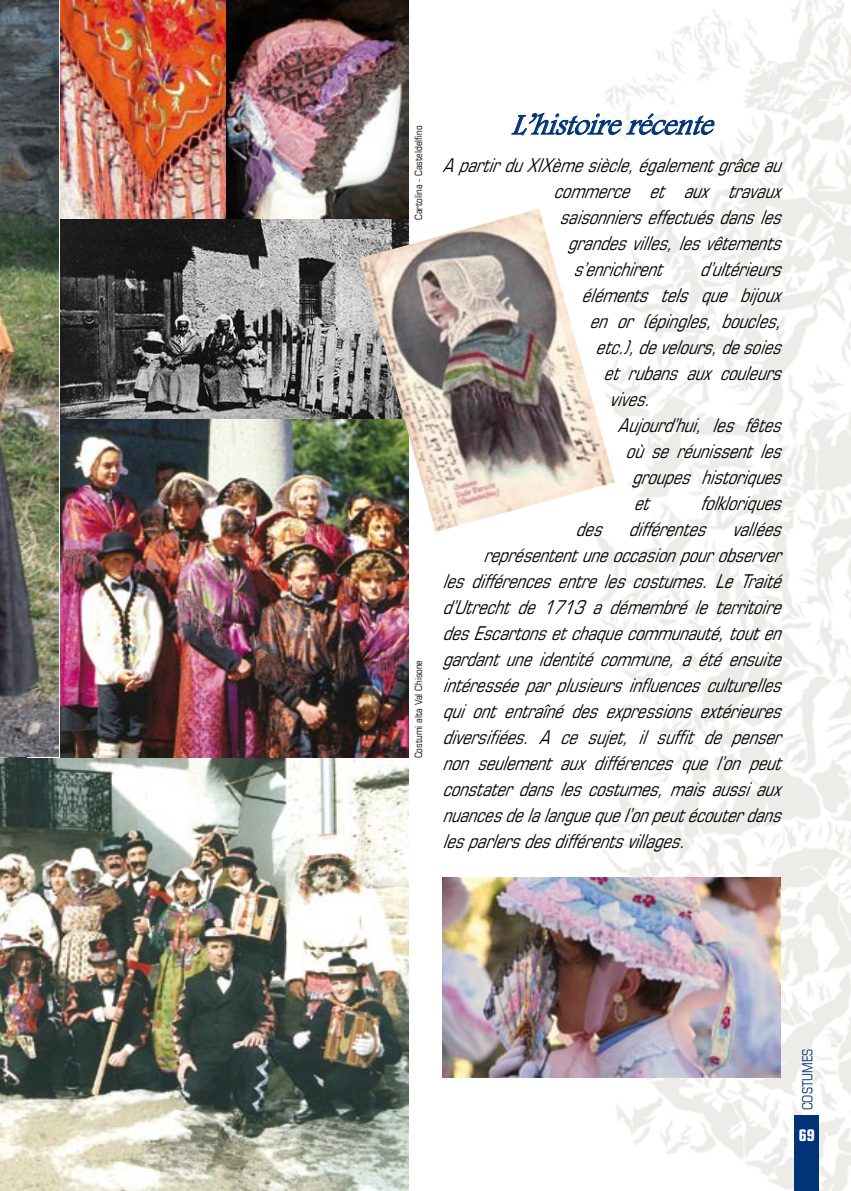
<style>
.page{position:relative;width:851px;height:1191px;background:#fff}
.page>*{position:absolute;margin:0;border:0;box-sizing:border-box;transform-origin:0 0}
.t1{font:italic 30px "Footlight MT Light";color:#003476;scale:.95 1}
.t2{font:italic condensed 19px "Eurostile";color:#000;scale:.95 1}
.t3{font:700 condensed 16px "Eurostile";color:#fff}
.t4{font:condensed 14px "Eurostile";color:#003476;scale:.95 1}
.t5{font:condensed 10px "Eurostile";color:#000}
</style>
<div class="page">
<img style="left:548px;top:0;width:302px;height:1191px">
<div style="left:794px;top:1115px;width:24px;height:76px;background:#003476"></div>
<svg style="left:511px;top:112px;width:203px;height:24px"></svg>
<img style="left:0;top:0;width:58px;height:757px">
<img style="left:0;top:758px;width:408px;height:433px">
<img style="left:60px;top:0;width:348px;height:758px">
<img style="left:360px;top:208px;width:255px;height:324px">
<img style="left:442px;top:878px;width:338px;height:199px">
<p class="t5" style="left:412px;top:220px;width:96px;rotate:-90deg">Cartolina - Casteldelfino</p>
<p class="t5" style="left:412px;top:758px;width:100px;rotate:-90deg">Costumi alta Val Chisone</p>
<h1 class="t1" style="left:511px;top:107px;width:225px">L’histoirerécente</h1>
<p class="t2" style="left:442px;top:154px;width:365px">ApartirduXIXèmesiècle,égalementgrâceau</p>
<p class="t2" style="left:553px;top:180px;width:248px">commerce et aux travaux</p>
<p class="t2" style="left:559px;top:206px;width:242px">saisonnierseffectuésdansles</p>
<p class="t2" style="left:567px;top:232px;width:233px">grandesvilles,lesvêtements</p>
<p class="t2" style="left:573px;top:258px;width:103px">s’enrichirent</p>
<p class="t2" style="left:699px;top:258px;width:94px">d’ultérieurs</p>
<p class="t2" style="left:581px;top:284px;width:219px">éléments tels que bijoux</p>
<p class="t2" style="left:589px;top:310px;width:210px">en or (épingles, boucles,</p>
<p class="t2" style="left:595px;top:336px;width:204px">etc.),develours,desoies</p>
<p class="t2" style="left:603px;top:362px;width:196px">et rubans aux couleurs</p>
<p class="t2" style="left:609px;top:388px;width:52px">vives.</p>
<p class="t2" style="left:617px;top:414px;width:181px">Aujourd’hui, les fêtes</p>
<p class="t2" style="left:625px;top:440px;width:172px">oùseréunissentles</p>
<p class="t2" style="left:631px;top:466px;width:166px">groupes historiques</p>
<p class="t2" style="left:633px;top:492px;width:25px">et</p>
<p class="t2" style="left:700px;top:492px;width:94px">folkloriques</p>
<p class="t2" style="left:575px;top:518px;width:225px">des différentes vallées</p>
<p class="t2" style="left:483px;top:544px;width:322px">représententuneoccasionpourobserver</p>
<p class="t2" style="left:442px;top:570px;width:365px">lesdifférencesentrelescostumes.LeTraité</p>
<p class="t2" style="left:442px;top:596px;width:365px">d’Utrechtde1713adémembréleterritoire</p>
<p class="t2" style="left:442px;top:622px;width:365px">desEscartonsetchaquecommunauté,touten</p>
<p class="t2" style="left:442px;top:648px;width:365px">gardantuneidentitécommune,aétéensuite</p>
<p class="t2" style="left:442px;top:674px;width:365px">intéresséeparplusieursinfluencesculturelles</p>
<p class="t2" style="left:442px;top:700px;width:365px">quiontentraînédesexpressionsextérieures</p>
<p class="t2" style="left:442px;top:726px;width:365px">diversifiées. A ce sujet, il suffit de penser</p>
<p class="t2" style="left:442px;top:752px;width:365px">non seulement aux différences que l’on peut</p>
<p class="t2" style="left:442px;top:778px;width:365px">constaterdanslescostumes,maisaussiaux</p>
<p class="t2" style="left:442px;top:804px;width:365px">nuancesdelalanguequel’onpeutécouterdans</p>
<p class="t2" style="left:442px;top:830px;width:264px">lesparlersdesdifférentsvillages.</p>
<p class="t4" style="left:798px;top:1110px;width:66px;rotate:-90deg">COST MES</p>
<p class="t4" style="left:798px;top:1110px;width:48px;rotate:-90deg">LANGUE</p>
<p class="t3" style="left:798px;top:1125px;width:17px">69</p>
</div>
